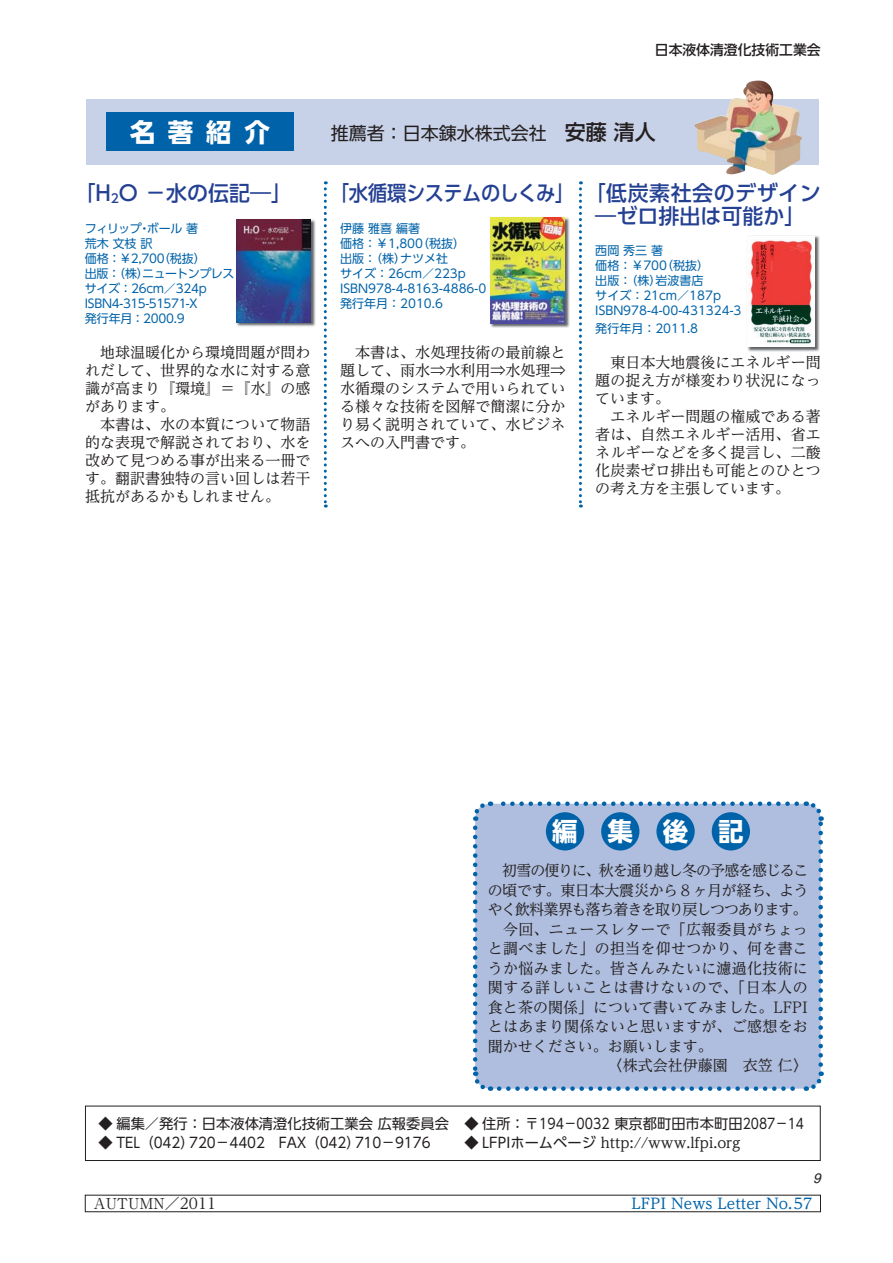
<style>
.page{position:relative;width:893px;height:1263px;background:#fff}
.page>*{position:absolute;margin:0;border:0;box-sizing:border-box;transform-origin:0 0}
.t1{font:25.5px "UD Shin Go Pro Bold 90 msp RKSJ H";letter-spacing:.835em;color:#fff}
.t2{font:21px/22.5px "UD Shin Go Pro Medium 90 msp RKSJ H";letter-spacing:.025em;color:#244093;text-align:center}
.t3{font:21px "UD Shin Go Pro Medium 90 msp RKSJ H";letter-spacing:-.03em;color:#244093;scale:.92 1}
.t4{font:21px "UD Shin Go Pro Medium 90 msp RKSJ H";color:#244093}
.t5{font:18px "UD Shin Go Pro Regular 90 msp RKSJ H";color:#231f20}
.t6{font:15px/18px "UD Reimin Pro Regular 90 msp RKSJ H";color:#231f20}
.t7{font:15px "UD Reimin Pro Regular 90 msp RKSJ H";letter-spacing:-.07em;color:#231f20}
.t8{font:15px "UD Reimin Pro Regular 90 msp RKSJ H";letter-spacing:-.075em;color:#231f20}
.t9{font:15px "UD Reimin Pro Regular 90 msp RKSJ H";letter-spacing:-.02em;color:#231f20}
.t10{font:15px "UD Reimin Pro Regular 90 msp RKSJ H";letter-spacing:.02em;color:#231f20}
.t11{font:15px "UD Reimin Pro Regular 90 msp RKSJ H";letter-spacing:.045em;color:#231f20}
.t12{font:14.85px "UD Reimin Pro Medium 90 msp RKSJ H";color:#0063a9}
.t13{font:14.85px "Ryumin Pro Regular 90 msp RKSJ H";color:#231f20}
.t14{font:14.25px "UD Shin Go Pro Regular 90 msp RKSJ H";color:#231f20}
.t15{font:14.25px "UD Reimin Pro Medium 90 msp RKSJ H";color:#231f20}
.t16{font:13.8px "UD Shin Go Pro Medium 90 msp RKSJ H";color:#231f20}
.t17{font:italic 13.8px "Helvetica";color:#231f20}
.t18{font:12px/15px "UD Shin Go Pro Regular 90 msp RKSJ H";color:#0063a9}
.t19{font:12px/15px "UD Shin Go Pro Regular 90 msp RKSJ H";letter-spacing:-.025em;color:#0063a9}
.s1{font-family:"UD Shin Go Pro Medium 90 msp RKSJ H";font-size:21px}
.s2{font-family:"UD Shin Go Pro Regular 90 msp RKSJ H"}
.s3{font-family:"UD Reimin Pro Regular 90 msp RKSJ H"}
</style>
<div class="page">
<div style="left:85px;top:1195px;width:736px;height:17px;border:1px solid #231f20"></div>
<div style="left:85px;top:1106px;width:736px;height:55px;border:1px solid #231f20"></div>
<div style="left:87px;top:99px;width:732px;height:65px;background:#c7d1e7"></div>
<div style="left:106px;top:113px;width:187px;height:38px;background:#0063a9"></div>
<img style="left:786px;top:110px;width:16px;height:58px">
<div style="left:475px;top:804px;width:346px;height:285px;background:#afbede;border-radius:15px"></div>
<svg style="left:473px;top:828px;width:18px;height:263px"></svg>
<svg style="left:499px;top:1071px;width:325px;height:20px"></svg>
<svg style="left:804px;top:801px;width:20px;height:264px"></svg>
<svg style="left:473px;top:801px;width:324px;height:20px"></svg>
<img style="left:236px;top:219px;width:79px;height:108px">
<img style="left:237px;top:219px;width:73px;height:104px">
<img style="left:490px;top:217px;width:80px;height:111px">
<img style="left:490px;top:218px;width:75px;height:105px">
<img style="left:747px;top:235px;width:72px;height:117px">
<img style="left:747px;top:236px;width:67px;height:111px">
<svg style="left:324px;top:181px;width:3px;height:326px"></svg>
<svg style="left:579px;top:181px;width:3px;height:326px"></svg>
<div style="left:546px;top:812px;width:38px;height:38px;background:#0063a9;border-radius:50%"></div>
<div style="left:601px;top:812px;width:38px;height:38px;background:#0063a9;border-radius:50%"></div>
<div style="left:656px;top:812px;width:39px;height:38px;background:#0063a9;border-radius:50%"></div>
<div style="left:712px;top:812px;width:38px;height:38px;background:#0063a9;border-radius:50%"></div>
<p class="t16" style="left:655px;top:44px;width:167px">日本液体清澄化技術工業会</p>
<h1 class="t1" style="left:130px;top:122px;width:142px">名著紹介</h1>
<p class="t5" style="left:331px;top:127px;width:326px">推薦者：日本錬水株式会社　<span class="s1">安藤 清人</span></p>
<h2 class="t4" style="left:75px;top:186px;width:219px">「H<sub>2</sub>O －水の伝記―」</h2>
<p class="t19" style="left:85px;top:223px;width:151px">フィリップ・ボール 著<br>荒木 文枝 訳<br>価格：￥2,700（税抜）<br>出版：（株）ニュートンプレスサイズ：26cm／324p<br>ISBN4-315-51571-X<br>発行年月：2000.9</p>
<p class="t6" style="left:85px;top:345px;width:227px">　地球温暖化から環境問題が問われだして、世界的な水に対する意識が高まり『環境』＝『水』の感があります。<br>　本書は、水の本質について物語的な表現で解説されており、水を改めて見つめる事が出来る一冊です。翻訳書独特の言い回しは若干抵抗があるかもしれません。</p>
<h2 class="t3" style="left:330px;top:186px;width:268px">「水循環システムのしくみ」</h2>
<p class="t18" style="left:340px;top:223px;width:148px">伊藤 雅喜 編著<br>価格：￥1,800（税抜）<br>出版：（株）ナツメ社<br>サイズ：26cm／223p<br>ISBN978-4-8163-4886-0発行年月：2010.6</p>
<p class="t6" style="left:340px;top:346px;width:227px;text-align:justify">　本書は、水処理技術の最前線と題して、雨水⇒水利用⇒水処理⇒水循環のシステムで用いられている様々な技術を図解で簡潔に分かり易く説明されていて、水ビジネスへの入門書です。</p>
<h2 class="t2" style="left:585px;top:185px;width:237px">「低炭素社会のデザイン―ゼロ排出は可能か」</h2>
<p class="t18" style="left:595px;top:245px;width:148px">西岡 秀三 著<br>価格：￥700（税抜）<br>出版：（株）岩波書店<br>サイズ：21cm／187p<br>ISBN978-4-00-431324-3</p>
<p class="t18" style="left:595px;top:323px;width:104px">発行年月：2011.8</p>
<p class="t6" style="left:595px;top:355px;width:227px">　東日本大地震後にエネルギー問題の捉え方が様変わり状況になっています。<br>　エネルギー問題の権威である著者は、自然エネルギー活用、省エネルギーなどを多く提言し、二酸化炭素ゼロ排出も可能とのひとつの考え方を主張しています。</p>
<h1 class="t1" style="left:552px;top:822px;width:193px">編集後記</h1>
<p class="t7" style="left:488px;top:865px;width:322px">　初雪の便りに、秋を通り越し冬の予感を感じるこ</p>
<p class="t9" style="left:488px;top:885px;width:322px">の頃です。東日本大震災から 8 ヶ月が経ち、よう</p>
<p class="t8" style="left:488px;top:904px;width:321px">やく飲料業界も落ち着きを取り戻しつつあります。</p>
<p class="t10" style="left:488px;top:924px;width:321px">　今回、ニュースレターで「広報委員がちょっ</p>
<p class="t6" style="left:488px;top:942px;width:321px">と調べました」の担当を仰せつかり、何を書こ</p>
<p class="t6" style="left:488px;top:961px;width:321px">うか悩みました。皆さんみたいに濾過化技術に</p>
<p class="t11" style="left:488px;top:982px;width:321px">関する詳しいことは書けないので、「日本人の</p>
<p class="t6" style="left:488px;top:1000px;width:321px">食と茶の関係」について書いてみました。LFPI</p>
<p class="t6" style="left:488px;top:1020px;width:321px">とはあまり関係ないと思いますが、ご感想をお</p>
<p class="t6" style="left:488px;top:1039px;width:226px">聞かせください。お願いします。</p>
<p class="t6" style="left:608px;top:1059px;width:201px">〈株式会社伊藤園　衣笠 仁〉</p>
<p class="t14" style="left:99px;top:1118px;width:707px">◆ 編集／発行：日本液体清澄化技術工業会 広報委員会 ◆ 住所：〒194－0032 東京都町田市本町田2087－14</p>
<p class="t14" style="left:99px;top:1138px;width:334px">◆ TEL（042）720－4402　FAX（042）710－9176</p>
<p class="t15" style="left:464px;top:1138px;width:278px"><span class="s2">◆ LFPIホームページ</span> http://www.lfpi.org</p>
<p class="t17" style="left:813px;top:1173px;width:9px">9</p>
<p class="t13" style="left:94px;top:1198px;width:124px">AUTUMN<span class="s3">／2011</span></p>
<p class="t12" style="left:631px;top:1198px;width:182px">LFPI News Letter No.57</p>
</div>
